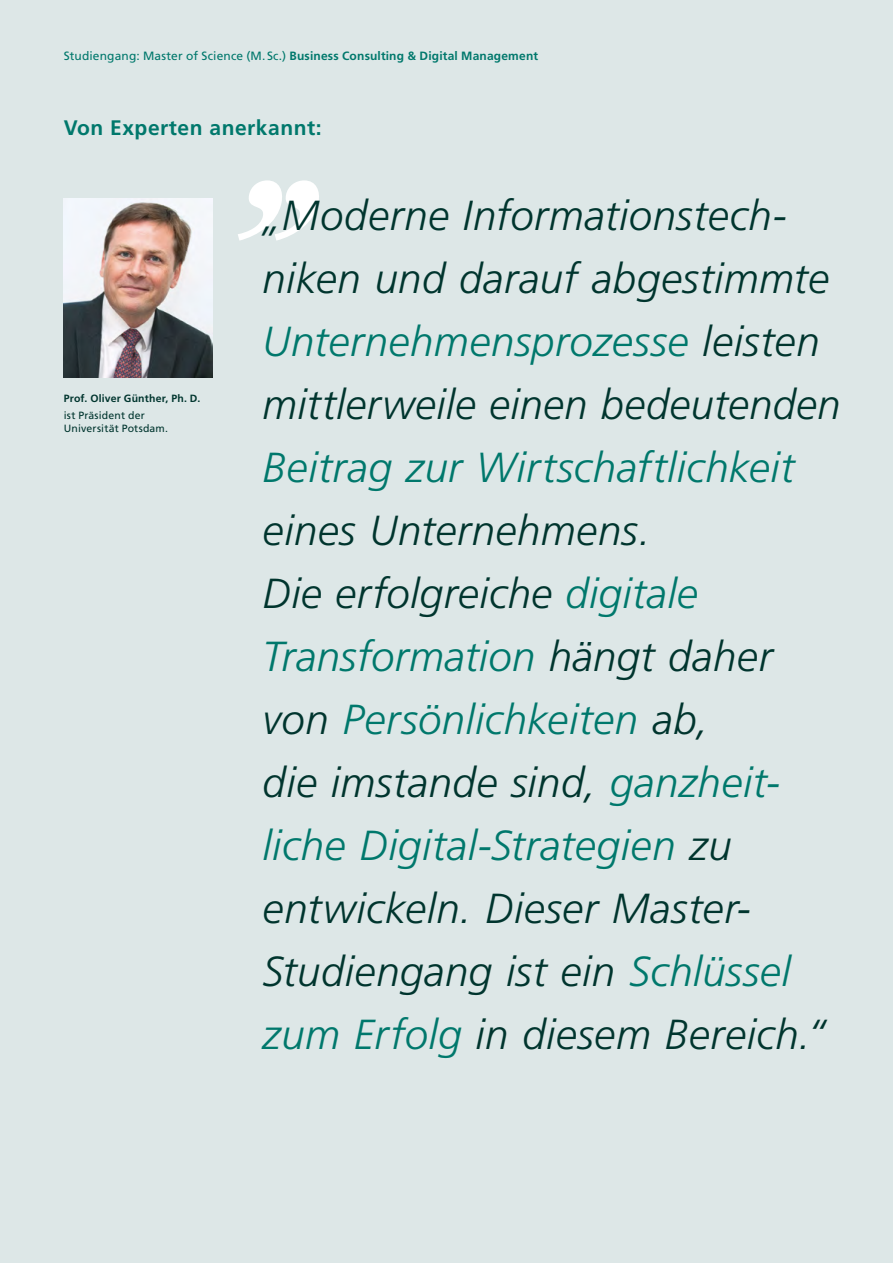
<style>
.page{position:relative;width:893px;height:1263px;background:#dde7e7}
.page>*{position:absolute;margin:0;border:0;box-sizing:border-box;transform-origin:0 0}
.t1{font:italic 300 42px/63px "Frutiger LT Std";letter-spacing:.01em;color:#00352e}
.t2{font:italic 300 42px "Frutiger LT Std";letter-spacing:.01em;color:#00786c}
.t3{font:700 21px "Frutiger LT Std";letter-spacing:.025em;color:#00786c}
.t4{font:700 12px "Frutiger LT Std";letter-spacing:.015em;color:#00786c}
.t5{font:10.5px/12.6px "Frutiger LT Std";letter-spacing:.02em;color:#00352e}
.t6{font:700 10.5px "Frutiger LT Std";letter-spacing:.02em;color:#00352e}
.s1{font-weight:400}
.s2{color:#00786c}
</style>
<div class="page">
<svg style="left:238px;top:180px;width:81px;height:61px"></svg>
<img style="left:64px;top:199px;width:149px;height:178px">
<p class="t4" style="left:64px;top:49px;width:476px"><span class="s1">Studiengang: Master of Science (M. Sc.)</span> Business Consulting &amp; Digital Management</p>
<p class="t3" style="left:64px;top:115px;width:259px">Von Experten anerkannt:</p>
<p class="t6" style="left:64px;top:392px;width:138px">Prof. Oliver Günther, Ph. D.</p>
<p class="t5" style="left:64px;top:409px;width:106px">ist Präsident der<br>Universität Potsdam.</p>
<p class="t1" style="left:263px;top:185px;width:580px">„Moderne Informationstech&shy;niken und darauf abgestimmte<br><span class="s2">Unternehmensprozesse</span> leisten mittlerweile einen bedeutenden</p>
<p class="t2" style="left:263px;top:444px;width:533px">Beitrag zur Wirtschaftlichkeit</p>
<p class="t1" style="left:263px;top:500px;width:565px">eines Unternehmens.<br>Die erfolgreiche <span class="s2">digitale<br>Transformation</span> hängt daher von <span class="s2">Persönlichkeiten</span> ab,<br>die imstande sind, <span class="s2">ganzheit&shy;liche Digital-Strategien</span> zu entwickeln. Dieser Master-<br>Studiengang ist ein <span class="s2">Schlüssel zum Erfolg</span> in diesem Bereich.“</p>
</div>
